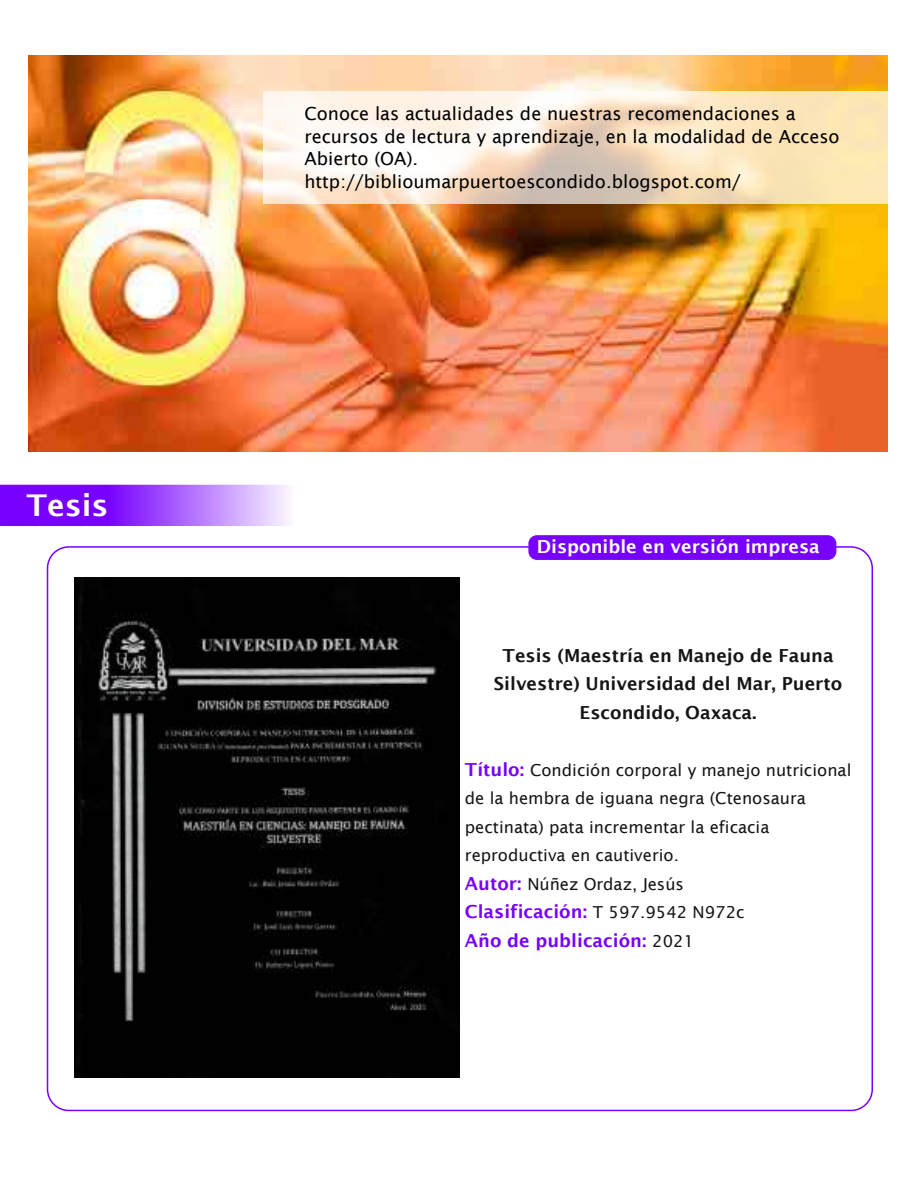
<style>
.page{position:relative;width:918px;height:1188px;background:#fff}
.page>*{position:absolute;margin:0;border:0;box-sizing:border-box;transform-origin:0 0}
.t1{font:600 30px "Lucida Sans";color:#fff}
.t2{font:18px/22.5px "Lucida Sans";color:#000}
.t3{font:600 18px/28.5px "Lucida Sans";color:#171513;text-align:center}
.t4{font:600 18px/28.5px "Lucida Sans";color:#70f}
.t5{font:600 18px "Lucida Sans";color:#fff}
.t6{font:16.5px/28.5px "Lucida Sans";color:#171513}
.s1{font-weight:600;font-size:18px;color:#70f}
.s2{font-weight:400;font-size:16.5px;color:#171513}
</style>
<div class="page">
<img style="left:28px;top:56px;width:860px;height:395px">
<div style="left:263px;top:91px;width:628px;height:113px;background:#fff;opacity:.7"></div>
<svg style="left:0;top:485px;width:289px;height:41px;background:#9f4cff"></svg>
<div style="left:528px;top:535px;width:308px;height:25px;background:#70f;border-radius:9px"></div>
<img style="left:75px;top:578px;width:384px;height:499px">
<h1 class="t1" style="left:27px;top:487px;width:83px">Tesis</h1>
<p class="t2" style="left:304px;top:102px;width:537px">Conoce las actualidades de nuestras recomendaciones a recursos de lectura y aprendizaje, en la modalidad de Acceso Abierto (OA). http://biblioumarpuertoescondido.blogspot.com/</p>
<p class="t5" style="left:537px;top:536px;width:284px">Disponible en versión impresa</p>
<p class="t3" style="left:494px;top:641px;width:350px">Tesis (Maestría en Manejo de Fauna<br>Silvestre) Universidad del Mar, Puerto<br>Escondido, Oaxaca.</p>
<p class="t6" style="left:465px;top:755px;width:388px"><span class="s1">Título:</span> Condición corporal y manejo nutricional de la hembra de iguana negra (Ctenosaura pectinata) pata incrementar la eficacia reproductiva en cautiverio.<br><span class="s1">Autor:</span> Núñez Ordaz, Jesús</p>
<p class="t4" style="left:465px;top:897px;width:281px">Clasificación: <span class="s2">T 597.9542 N972c<br></span>Año de publicación: <span class="s2">2021</span></p>
</div>
